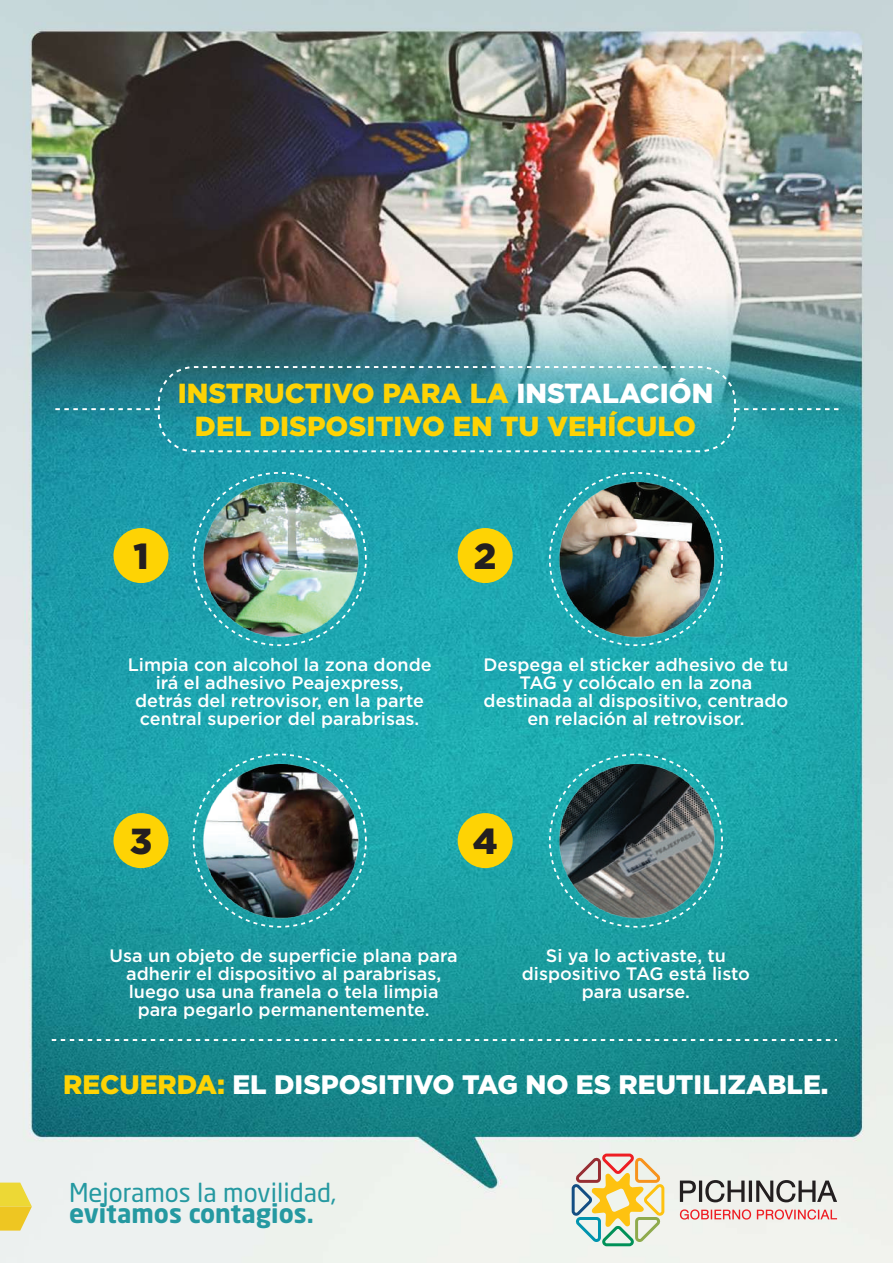
<style>
.page{position:relative;width:893px;height:1263px;background:#fff}
.page>*{position:absolute;margin:0;border:0;box-sizing:border-box;transform-origin:0 0}
.t1{font:900 36.15px "Gotham";color:#231f20}
.t2{font:900 27.6px/33px "Gotham";color:#fed304;text-align:center}
.t3{font:900 26.7px "Gotham";color:#fff}
.t4{font:25.65px "Neo Sans W1 G";color:#2599a1}
.t5{font:700 25.65px "Neo Sans W1 G";color:#2599a1}
.t6{font:500 18px/18px "Gotham";color:#fff;text-align:center}
.s1{color:#fff}
.s2{color:#fed304}
</style>
<div class="page">
<img style="left:0;top:0;width:893px;height:1263px">
<div style="left:158px;top:366px;width:578px;height:86px;border:2px dashed #fff;border-radius:35px"></div>
<img style="left:195px;top:475px;width:169px;height:168px">
<img style="left:552px;top:475px;width:168px;height:168px">
<img style="left:195px;top:756px;width:169px;height:169px">
<img style="left:552px;top:756px;width:168px;height:169px">
<svg style="left:52px;top:1039px;width:785px;height:2px"></svg>
<svg style="left:55px;top:408px;width:103px;height:2px"></svg>
<svg style="left:735px;top:408px;width:105px;height:2px"></svg>
<div style="left:113px;top:528px;width:55px;height:55px;background:#fed304;border-radius:50%"></div>
<div style="left:458px;top:528px;width:55px;height:55px;background:#fed304;border-radius:50%"></div>
<div style="left:113px;top:813px;width:55px;height:55px;background:#fed304;border-radius:50%"></div>
<div style="left:458px;top:813px;width:55px;height:55px;background:#fed304;border-radius:50%"></div>
<svg style="left:0;top:1182px;width:32px;height:48px;background:#edd552"></svg>
<svg style="left:680px;top:1180px;width:16px;height:22px"></svg>
<hr style="left:699px;top:1180px;width:3px;height:22px;background:#231f20">
<svg style="left:705px;top:1180px;width:40px;height:22px"></svg>
<hr style="left:749px;top:1180px;width:3px;height:22px;background:#231f20">
<svg style="left:756px;top:1180px;width:81px;height:22px;background:#a3a29f"></svg>
<svg style="left:680px;top:1209px;width:71px;height:10px"></svg>
<svg style="left:757px;top:1209px;width:80px;height:10px"></svg>
<svg style="left:572px;top:1153px;width:92px;height:93px;background:#dad2ab"></svg>
<h2 class="t2" style="left:178px;top:376px;width:537px">INSTRUCTIVO PARA LA <span class="s1">INSTALACIÓN<br></span>DEL DISPOSITIVO EN TU VEHÍCULO</h2>
<h1 class="t1" style="left:133px;top:531px;width:17px">1</h1>
<h1 class="t1" style="left:474px;top:531px;width:24px">2</h1>
<p class="t6" style="left:128px;top:655px;width:305px">Limpia con alcohol la zona donde irá el adhesivo Peajexpress, detrás del retrovisor, en la parte central superior del parabrisas.</p>
<p class="t6" style="left:484px;top:655px;width:306px">Despega el sticker adhesivo de tu<br>TAG y colócalo en la zona destinada al dispositivo, centrado en relación al retrovisor.</p>
<h1 class="t1" style="left:130px;top:816px;width:24px">3</h1>
<h1 class="t1" style="left:473px;top:816px;width:26px">4</h1>
<p class="t6" style="left:110px;top:946px;width:350px">Usa un objeto de superficie plana para adherir el dispositivo al parabrisas, luego usa una franela o tela limpia para pegarlo permanentemente.</p>
<p class="t6" style="left:522px;top:946px;width:230px">Si ya lo activaste, tu dispositivo TAG está listo para usarse.</p>
<h3 class="t3" style="left:63px;top:1066px;width:767px"><span class="s2">RECUERDA:</span> EL DISPOSITIVO TAG NO ES REUTILIZABLE.</h3>
<h3 class="t4" style="left:69px;top:1177px;width:269px">Mejoramos la movilidad,</h3>
<h3 class="t5" style="left:69px;top:1197px;width:246px">evitamos contagios.</h3>
</div>
